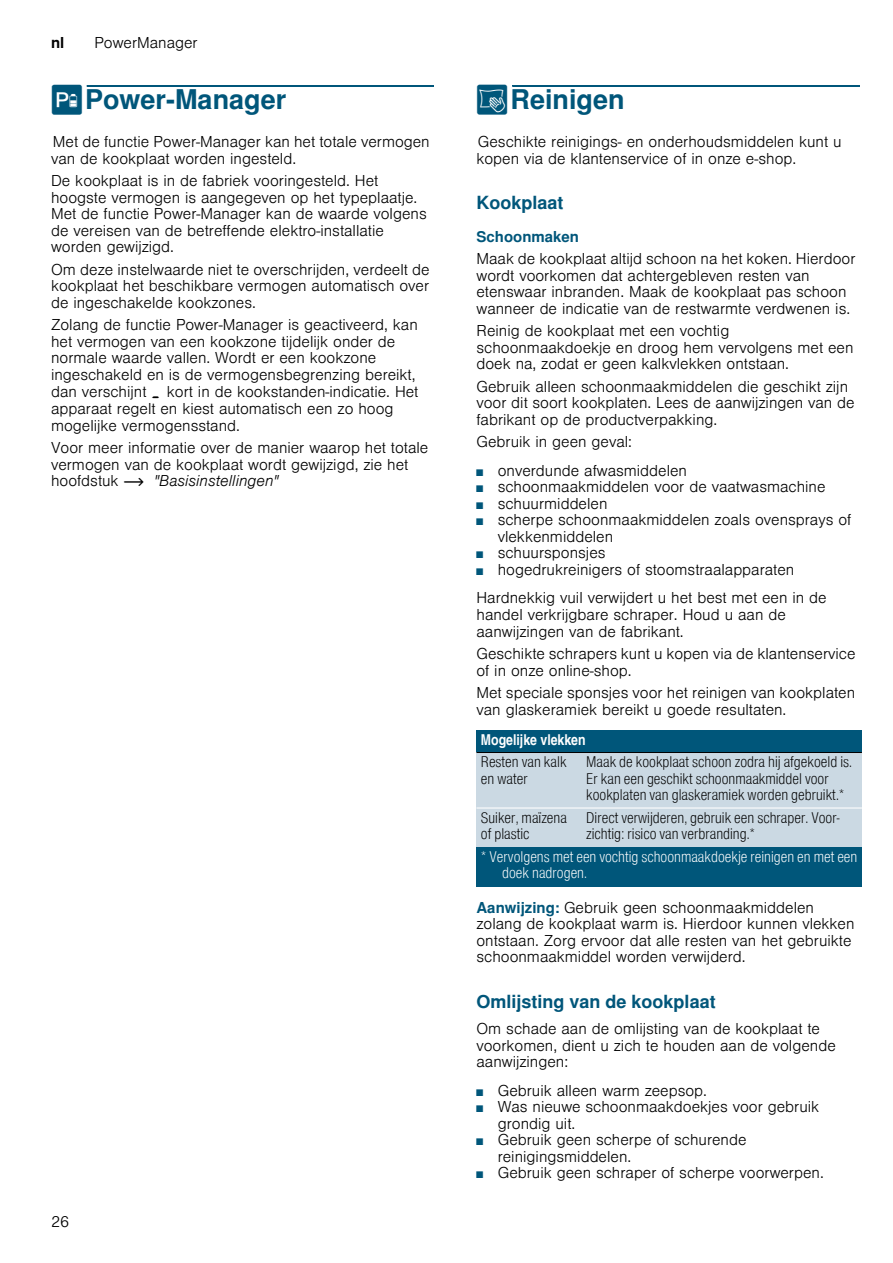
<style>
.page{position:relative;width:893px;height:1263px;background:#fff}
.page>*{position:absolute;margin:0;border:0;box-sizing:border-box;transform-origin:0 0}
.t1{font:700 27px "Nimbus San L";color:#00567a}
.t2{font:700 18px "Nimbus San L";color:#00567a}
.t3{font:300 15px/16.5px "Nimbus San L";color:#000}
.t4{font:15px/16.5px "Nimbus San L Lig Con";color:#000}
.t5{font:15px/16.5px "Nimbus San L Lig Con";color:#fff}
.t6{font:15px "Nimbus San L Bol Con";color:#fff}
.t7{font:700 15px "Nimbus San L";color:#00567a}
.t8{font:700 15px "Nimbus San L";color:#000}
.s1{font-family:"BSH Symb PG2";font-weight:400}
.s2{font-family:"BSH Symb All";font-weight:400;font-size:16.5px}
.s3{font-family:"BSH Symb PH1";font-weight:400}
.s4{font-style:italic}
.s5{font-size:9px;color:#00567a}
.s6{font-weight:700;color:#00567a}
</style>
<div class="page">
<div style="left:87px;top:85px;width:347px;height:2px;border:1px solid #00567a"></div>
<div style="left:512px;top:85px;width:347px;height:2px;border:1px solid #00567a"></div>
<div style="left:476px;top:730px;width:385px;height:22px;background:#00567a"></div>
<div style="left:476px;top:752px;width:105px;height:56px;background:#cbd9e3"></div>
<div style="left:581px;top:752px;width:280px;height:56px;background:#cbd9e3"></div>
<div style="left:476px;top:808px;width:105px;height:39px;background:#cbd9e3"></div>
<div style="left:581px;top:808px;width:280px;height:39px;background:#cbd9e3"></div>
<div style="left:476px;top:847px;width:385px;height:39px;background:#00567a"></div>
<hr style="left:476px;top:752px;width:385px;height:1px;background:#000">
<hr style="left:476px;top:807px;width:385px;height:1px;background:#fff">
<p class="t8" style="left:51px;top:34px;width:15px">nl</p>
<p class="t3" style="left:94px;top:33px;width:105px">PowerManager</p>
<h1 class="t1" style="left:51px;top:83px;width:237px"><span class="s1">h</span>Power-Manager</h1>
<p class="t3" style="left:51px;top:132px;width:380px">Met de functie Power-Manager kan het totale vermogen van de kookplaat worden ingesteld.</p>
<p class="t3" style="left:51px;top:171px;width:377px">De kookplaat is in de fabriek vooringesteld. Het hoogste vermogen is aangegeven op het typeplaatje.<br>Met de functie Power-Manager kan de waarde volgens de vereisen van de betreffende elektro-installatie worden gewijzigd.</p>
<p class="t3" style="left:51px;top:260px;width:380px;text-align:justify">Om deze instelwaarde niet te overschrijden, verdeelt de kookplaat het beschikbare vermogen automatisch over de ingeschakelde kookzones.</p>
<p class="t3" style="left:51px;top:315px;width:369px">Zolang de functie Power-Manager is geactiveerd, kan het vermogen van een kookzone tijdelijk onder de normale waarde vallen. Wordt er een kookzone ingeschakeld en is de vermogensbegrenzing bereikt, dan verschijnt <span class="s2">¬</span> kort in de kookstanden-indicatie. Het apparaat regelt en kiest automatisch een zo hoog mogelijke vermogensstand.</p>
<p class="t3" style="left:51px;top:438px;width:379px">Voor meer informatie over de manier waarop het totale vermogen van de kookplaat wordt gewijzigd, zie het hoofdstuk <span class="s3">~</span> <span class="s4">"Basisinstellingen"</span></p>
<p class="t3" style="left:51px;top:1212px;width:20px">26</p>
<h1 class="t1" style="left:476px;top:83px;width:150px"><span class="s1">D</span>Reinigen</h1>
<p class="t3" style="left:476px;top:132px;width:366px">Geschikte reinigings- en onderhoudsmiddelen kunt u kopen via de klantenservice of in onze e-shop.</p>
<p class="t2" style="left:476px;top:192px;width:89px">Kookplaat</p>
<p class="t7" style="left:476px;top:227px;width:104px">Schoonmaken</p>
<p class="t3" style="left:476px;top:249px;width:380px">Maak de kookplaat altijd schoon na het koken. Hierdoor wordt voorkomen dat achtergebleven resten van etenswaar inbranden. Maak de kookplaat pas schoon wanneer de indicatie van de restwarmte verdwenen is.</p>
<p class="t3" style="left:476px;top:321px;width:378px">Reinig de kookplaat met een vochtig schoonmaakdoekje en droog hem vervolgens met een doek na, zodat er geen kalkvlekken ontstaan.</p>
<p class="t3" style="left:476px;top:377px;width:379px">Gebruik alleen schoonmaakmiddelen die geschikt zijn voor dit soort kookplaten. Lees de aanwijzingen van de fabrikant op de productverpakking.</p>
<p class="t3" style="left:476px;top:432px;width:157px">Gebruik in geen geval:</p>
<p class="t3" style="left:476px;top:461px;width:212px"><span class="s5">■</span> onverdunde afwasmiddelen</p>
<p class="t3" style="left:476px;top:477px;width:350px"><span class="s5">■</span> schoonmaakmiddelen voor de vaatwasmachine</p>
<p class="t3" style="left:476px;top:494px;width:132px"><span class="s5">■</span> schuurmiddelen</p>
<p class="t3" style="left:497px;top:510px;width:355px;text-indent:-21px"><span class="s5">■</span> scherpe schoonmaakmiddelen zoals ovensprays of vlekkenmiddelen</p>
<p class="t3" style="left:476px;top:543px;width:130px"><span class="s5">■</span> schuursponsjes</p>
<p class="t3" style="left:476px;top:554px;width:352px;line-height:28.5px"><span class="s5">■</span> hogedrukreinigers of stoomstraalapparaten<br>Hardnekkig vuil verwijdert u het best met een in de</p>
<p class="t3" style="left:476px;top:605px;width:311px">handel verkrijgbare schraper. Houd u aan de aanwijzingen van de fabrikant.</p>
<p class="t3" style="left:476px;top:644px;width:380px">Geschikte schrapers kunt u kopen via de klantenservice of in onze online-shop.</p>
<p class="t3" style="left:476px;top:683px;width:380px">Met speciale sponsjes voor het reinigen van kookplaten van glaskeramiek bereikt u goede resultaten.</p>
<p class="t6" style="left:481px;top:730px;width:106px">Mogelijke vlekken</p>
<p class="t4" style="left:481px;top:753px;width:87px">Resten van kalk en water</p>
<p class="t4" style="left:586px;top:753px;width:267px">Maak de kookplaat schoon zodra hij afgekoeld is.<br>Er kan een geschikt schoonmaakmiddel voor kookplaten van glaskeramiek worden gebruikt.*</p>
<p class="t4" style="left:481px;top:808px;width:87px">Suiker, maïzena of plastic</p>
<p class="t4" style="left:586px;top:808px;width:255px">Direct verwijderen, gebruik een schraper. Voor&shy;zichtig: risico van verbranding.*</p>
<p class="t5" style="left:502px;top:847px;width:357px;text-indent:-21px">* Vervolgens met een vochtig schoonmaakdoekje reinigen en met een doek nadrogen.</p>
<p class="t3" style="left:476px;top:897px;width:379px"><span class="s6">Aanwijzing:</span> Gebruik geen schoonmaakmiddelen zolang de kookplaat warm is. Hierdoor kunnen vlekken ontstaan. Zorg ervoor dat alle resten van het gebruikte schoonmaakmiddel worden verwijderd.</p>
<p class="t2" style="left:476px;top:990px;width:241px">Omlijsting van de kookplaat</p>
<p class="t3" style="left:476px;top:1019px;width:361px">Om schade aan de omlijsting van de kookplaat te voorkomen, dient u zich te houden aan de volgende aanwijzingen:</p>
<p class="t3" style="left:476px;top:1080px;width:232px"><span class="s5">■</span> Gebruik alleen warm zeepsop.</p>
<p class="t3" style="left:497px;top:1097px;width:323px;text-indent:-21px"><span class="s5">■</span> Was nieuwe schoonmaakdoekjes voor gebruik grondig uit.</p>
<p class="t3" style="left:497px;top:1130px;width:250px;text-indent:-21px"><span class="s5">■</span> Gebruik geen scherpe of schurende reinigingsmiddelen.</p>
<p class="t3" style="left:476px;top:1163px;width:349px"><span class="s5">■</span> Gebruik geen schraper of scherpe voorwerpen.</p>
</div>
